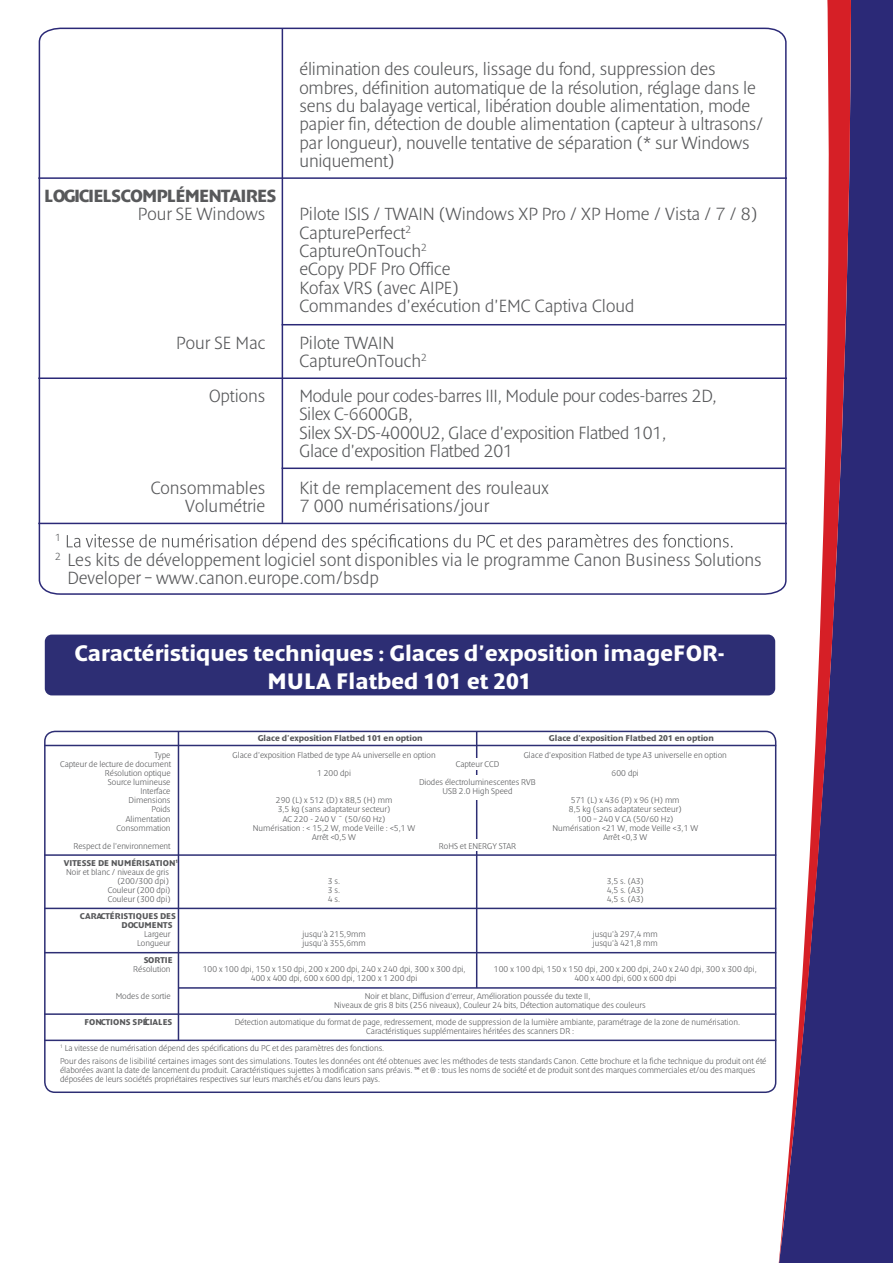
<style>
.page{position:relative;width:893px;height:1263px;background:#fff}
.page>*{position:absolute;margin:0;border:0;box-sizing:border-box;transform-origin:0 0}
.t1{font:700 22.8px/27.5px "Denda New";color:#fff;text-align:center}
.t2{font:300 18px/18.3px "Denda New";letter-spacing:-.01em;color:#58595b}
.t3{font:700 18px "Denda New";letter-spacing:-.05em;color:#58595b}
.t4{font:300 10.5px "Denda New";color:#58595b}
.t5{font:300 8.55px/9px "Denda New";color:#58595b}
.t6{font:700 8.55px/9px "Denda New";color:#58595b}
</style>
<div class="page">
<div style="left:856px;top:0;width:37px;height:1263px;background:#2b2977"></div>
<svg style="left:778px;top:0;width:78px;height:1263px"></svg>
<svg style="left:38px;top:27px;width:749px;height:568px"></svg>
<hr style="left:282px;top:28px;width:1px;height:495px;background:#2b2977">
<hr style="left:282px;top:324px;width:503px;height:1px;background:#2b2977">
<hr style="left:282px;top:467px;width:503px;height:2px;background:#2b2977">
<div style="left:45px;top:634px;width:730px;height:61px;background:#2d2e74;border-radius:7px"></div>
<div style="left:44px;top:731px;width:732px;height:362px;border:2px solid #2d2e74;border-radius:10px"></div>
<hr style="left:178px;top:731px;width:1px;height:309px;background:#2d2e74">
<hr style="left:476px;top:731px;width:1px;height:257px;background:#2d2e74">
<div style="left:463px;top:758px;width:55px;height:12px;background:#fff"></div>
<div style="left:454px;top:775px;width:77px;height:25px;background:#fff"></div>
<div style="left:445px;top:839px;width:94px;height:12px;background:#fff"></div>
<hr style="left:44px;top:745px;width:732px;height:1px;background:#2d2e74">
<hr style="left:44px;top:854px;width:732px;height:2px;background:#2d2e74">
<hr style="left:44px;top:908px;width:732px;height:1px;background:#2d2e74">
<hr style="left:44px;top:952px;width:732px;height:1px;background:#2d2e74">
<hr style="left:178px;top:987px;width:598px;height:2px;background:#2d2e74">
<hr style="left:44px;top:1013px;width:732px;height:2px;background:#2d2e74">
<hr style="left:44px;top:1039px;width:732px;height:2px;background:#2d2e74">
<p class="t2" style="left:299px;top:60px;width:466px">élimination des couleurs, lissage du fond, suppression des ombres, définition automatique de la résolution, réglage dans le sens du balayage vertical, libération double alimentation, mode papier fin, détection de double alimentation (capteur à ultrasons/ par longueur), nouvelle tentative de séparation (* sur Windows uniquement)</p>
<h2 class="t3" style="left:44px;top:186px;width:234px">LOGICIELSCOMPLÉMENTAIRES</h2>
<h2 class="t2" style="left:138px;top:205px;width:129px">Pour SE Windows</h2>
<h2 class="t2" style="left:299px;top:205px;width:460px">Pilote ISIS / TWAIN (Windows XP Pro / XP Home / Vista / 7 / 8)<br>CapturePerfect<sup>2<br></sup>CaptureOnTouch<sup>2<br></sup>eCopy PDF Pro Office<br>Kofax VRS (avec AIPE)<br>Commandes d'exécution d'EMC Captiva Cloud</h2>
<h2 class="t2" style="left:176px;top:333px;width:91px">Pour SE Mac</h2>
<h2 class="t2" style="left:299px;top:333px;width:129px">Pilote TWAIN<br>CaptureOnTouch<sup>2</sup></h2>
<h2 class="t2" style="left:209px;top:387px;width:58px">Options</h2>
<h2 class="t2" style="left:299px;top:387px;width:419px">Module pour codes-barres III, Module pour codes-barres 2D, Silex C-6600GB,<br>Silex SX-DS-4000U2, Glace d'exposition Flatbed 101,<br>Glace d'exposition Flatbed 201</h2>
<h2 class="t2" style="left:151px;top:479px;width:116px">Consommables</h2>
<h2 class="t2" style="left:299px;top:479px;width:251px">Kit de remplacement des rouleaux</h2>
<h2 class="t2" style="left:185px;top:497px;width:82px">Volumétrie</h2>
<h2 class="t2" style="left:299px;top:497px;width:191px">7 000 numérisations/jour</h2>
<p class="t4" style="left:55px;top:532px;width:7px">1</p>
<h2 class="t2" style="left:67px;top:551px;width:696px;text-indent:-12px"><sup>2</sup> Les kits de développement logiciel sont disponibles via le programme Canon Business Solutions<br>Developer – www.canon.europe.com/bsdp</h2>
<h1 class="t1" style="left:74px;top:640px;width:652px">Caractéristiques techniques : Glaces d'exposition imageFOR-<br>MULA Flatbed 101 et 201</h1>
<p class="t6" style="left:258px;top:734px;width:166px">Glace d'exposition Flatbed 101 en option</p>
<p class="t6" style="left:549px;top:734px;width:166px">Glace d'exposition Flatbed 201 en option</p>
<p class="t5" style="left:155px;top:751px;width:17px">Type</p>
<p class="t5" style="left:232px;top:751px;width:205px">Glace d'exposition Flatbed de type A4 universelle en option</p>
<p class="t5" style="left:524px;top:751px;width:205px">Glace d'exposition Flatbed de type A3 universelle en option</p>
<p class="t5" style="left:60px;top:760px;width:113px">Capteur de lecture de document</p>
<p class="t5" style="left:456px;top:760px;width:45px">Capteur CCD</p>
<p class="t5" style="left:105px;top:769px;width:67px">Résolution optique</p>
<p class="t5" style="left:317px;top:769px;width:35px">1 200 dpi</p>
<p class="t5" style="left:612px;top:769px;width:29px">600 dpi</p>
<p class="t5" style="left:108px;top:778px;width:64px">Source lumineuse</p>
<p class="t5" style="left:419px;top:778px;width:118px">Diodes électroluminescentes RVB</p>
<p class="t5" style="left:140px;top:787px;width:32px">Interface</p>
<p class="t5" style="left:442px;top:787px;width:72px">USB 2.0 High Speed</p>
<p class="t5" style="left:129px;top:796px;width:43px">Dimensions</p>
<p class="t5" style="left:276px;top:796px;width:118px">290 (L) x 512 (D) x 88,5 (H) mm</p>
<p class="t5" style="left:571px;top:796px;width:110px">571 (L) x 436 (P) x 96 (H) mm</p>
<p class="t5" style="left:151px;top:805px;width:21px">Poids</p>
<p class="t5" style="left:278px;top:805px;width:114px">3,5 kg (sans adaptateur secteur)</p>
<p class="t5" style="left:569px;top:805px;width:114px">8,5 kg (sans adaptateur secteur)</p>
<p class="t5" style="left:126px;top:814px;width:46px">Alimentation</p>
<p class="t5" style="left:283px;top:814px;width:104px">AC 220 - 240 V ~ (50/60 Hz)</p>
<p class="t5" style="left:577px;top:814px;width:98px">100 – 240 V CA (50/60 Hz)</p>
<p class="t5" style="left:117px;top:823px;width:55px">Consommation</p>
<p class="t5" style="left:253px;top:823px;width:164px">Numérisation : &lt; 15,2 W, mode Veille : &lt;5,1 W</p>
<p class="t5" style="left:552px;top:823px;width:147px">Numérisation &lt;21 W, mode Veille &lt;3,1 W</p>
<p class="t5" style="left:312px;top:832px;width:45px">Arrêt &lt;0,5 W</p>
<p class="t5" style="left:603px;top:832px;width:45px">Arrêt &lt;0,3 W</p>
<p class="t5" style="left:73px;top:841px;width:99px">Respect de l'environnement</p>
<p class="t5" style="left:439px;top:841px;width:79px">RoHS et ENERGY STAR</p>
<p class="t6" style="left:64px;top:858px;width:116px">VITESSE DE NUMÉRISATION<sup>1</sup></p>
<p class="t5" style="left:66px;top:867px;width:105px">Noir et blanc / niveaux de gris</p>
<p class="t5" style="left:117px;top:876px;width:53px">(200/300 dpi)</p>
<p class="t5" style="left:328px;top:876px;width:14px">3 s.</p>
<p class="t5" style="left:607px;top:876px;width:39px">3,5 s. (A3)</p>
<p class="t5" style="left:108px;top:885px;width:64px">Couleur (200 dpi)</p>
<p class="t5" style="left:328px;top:885px;width:14px">3 s.</p>
<p class="t5" style="left:607px;top:885px;width:39px">4,5 s. (A3)</p>
<p class="t5" style="left:108px;top:895px;width:64px">Couleur (300 dpi)</p>
<p class="t5" style="left:328px;top:895px;width:14px">4 s.</p>
<p class="t5" style="left:607px;top:895px;width:39px">4,5 s. (A3)</p>
<p class="t6" style="left:122px;top:912px;width:56px;text-indent:-42px">CARACTÉRISTIQUES DES<br>DOCUMENTS</p>
<p class="t5" style="left:144px;top:930px;width:28px">Largeur</p>
<p class="t5" style="left:302px;top:930px;width:65px">jusqu'à 215,9mm</p>
<p class="t5" style="left:593px;top:930px;width:67px">jusqu'à 297,4 mm</p>
<p class="t5" style="left:137px;top:939px;width:35px">Longueur</p>
<p class="t5" style="left:302px;top:939px;width:65px">jusqu'à 355,6mm</p>
<p class="t5" style="left:593px;top:939px;width:67px">jusqu'à 421,8 mm</p>
<p class="t6" style="left:144px;top:956px;width:30px">SORTIE</p>
<p class="t5" style="left:133px;top:965px;width:39px">Résolution</p>
<p class="t5" style="left:203px;top:965px;width:264px">100 x 100 dpi, 150 x 150 dpi, 200 x 200 dpi, 240 x 240 dpi, 300 x 300 dpi,</p>
<p class="t5" style="left:494px;top:965px;width:264px">100 x 100 dpi, 150 x 150 dpi, 200 x 200 dpi, 240 x 240 dpi, 300 x 300 dpi,</p>
<p class="t5" style="left:251px;top:974px;width:168px">400 x 400 dpi, 600 x 600 dpi, 1200 x 1 200 dpi</p>
<p class="t5" style="left:574px;top:974px;width:103px">400 x 400 dpi, 600 x 600 dpi</p>
<p class="t5" style="left:116px;top:991px;width:56px">Modes de sortie</p>
<p class="t5" style="left:334px;top:991px;width:313px;text-indent:31px">Noir et blanc, Diffusion d’erreur, Amélioration poussée du texte II,<br>Niveaux de gris 8 bits (256 niveaux), Couleur 24 bits, Détection automatique des couleurs</p>
<p class="t6" style="left:85px;top:1017px;width:89px">FONCTIONS SPÉCIALES</p>
<p class="t5" style="left:366px;top:1017px;width:375px;text-indent:-131px">Détection automatique du format de page, redressement, mode de suppression de la lumière ambiante, paramétrage de la zone de numérisation.<br>Caractéristiques supplémentaires héritées des scanners DR :</p>
<p class="t5" style="left:60px;top:1042px;width:708px;line-height:13px"><sup>1</sup> La vitesse de numérisation dépend des spécifications du PC et des paramètres des fonctions.<br>Pour des raisons de lisibilité certaines images sont des simulations. Toutes les données ont été obtenues avec les méthodes de tests standards Canon. Cette brochure et la fiche technique du produit ont été</p>
<p class="t5" style="left:60px;top:1066px;width:697px">élaborées avant la date de lancement du produit. Caractéristiques sujettes à modification sans préavis. ™ et ® : tous les noms de société et de produit sont des marques commerciales et/ou des marques déposées de leurs sociétés propriétaires respectives sur leurs marchés et/ou dans leurs pays.</p>
</div>
